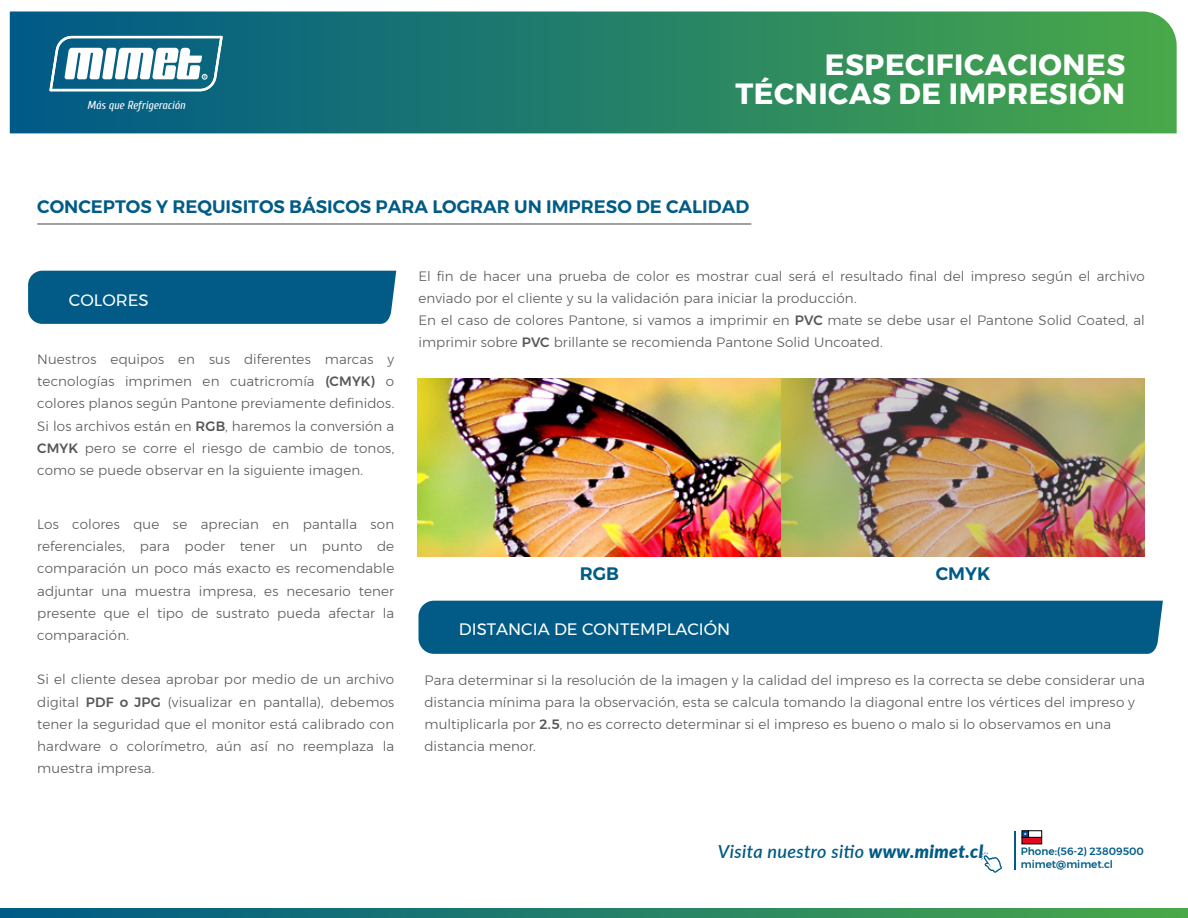
<style>
.page{position:relative;width:1188px;height:918px;background:#fff}
.page>*{position:absolute;margin:0;border:0;box-sizing:border-box;transform-origin:0 0}
.t1{font:700 29.1px "Montserrat";letter-spacing:.02em;color:#fff}
.t2{font:600 18px "Montserrat";color:#005b86}
.t3{font:italic 600 18px "Lato";letter-spacing:.02em;color:#015b86}
.t4{font:16.5px "Montserrat";color:#fff}
.t5{font:300 13.5px/22.2px "Montserrat";letter-spacing:.01em;color:#575756;text-align:justify}
.t6{font:italic 11.55px "Cuprum";color:#fff}
.t7{font:500 10.5px/13.5px "Montserrat";color:#015b86}
.s1{font-weight:500}
.s2{font-weight:900}
</style>
<div class="page">
<img style="left:418px;top:379px;width:363px;height:178px">
<svg style="left:10px;top:11px;width:1167px;height:122px;background:#268268"></svg>
<svg style="left:49px;top:36px;width:174px;height:55px"></svg>
<svg style="left:0;top:908px;width:1188px;height:10px;background:#237f68"></svg>
<svg style="left:981px;top:852px;width:21px;height:21px"></svg>
<hr style="left:1014px;top:832px;width:2px;height:38px;background:#015b86">
<div style="left:1022px;top:837px;width:20px;height:7px;background:#e20a21;border:1px solid #000"></div>
<svg style="left:1029px;top:831px;width:13px;height:6px"></svg>
<svg style="left:1022px;top:831px;width:7px;height:6px"></svg>
<div style="left:28px;top:271px;width:368px;height:53px;background:#015b86"></div>
<hr style="left:37px;top:223px;width:714px;height:2px;background:#575756">
<div style="left:418px;top:601px;width:745px;height:53px;background:#015b86"></div>
<img style="left:781px;top:379px;width:364px;height:178px">
<p class="t6" style="left:87px;top:97px;width:100px">Más que Refrigeración</p>
<h1 class="t1" style="left:825px;top:41px;width:302px">ESPECIFICACIONES</h1>
<h1 class="t1" style="left:735px;top:70px;width:391px">TÉCNICAS DE IMPRESIÓN</h1>
<h2 class="t2" style="left:37px;top:192px;width:713px">CONCEPTOS Y REQUISITOS BÁSICOS PARA LOGRAR UN IMPRESO DE CALIDAD</h2>
<p class="t4" style="left:69px;top:287px;width:81px">COLORES</p>
<p class="t5" style="left:37px;top:348px;width:359px">Nuestros equipos en sus diferentes marcas y tecnologías imprimen en cuatricromía <span class="s1">(CMYK)</span> o colores planos según Pantone previamente definidos.<br>Si los archivos están en <span class="s1">RGB</span>, haremos la conversión a <span class="s1">CMYK</span> pero se corre el riesgo de cambio de tonos, como se puede observar en la siguiente imagen.</p>
<p class="t5" style="left:37px;top:513px;width:359px">Los colores que se aprecian en pantalla son referenciales, para poder tener un punto de comparación un poco más exacto es recomendable adjuntar una muestra impresa, es necesario tener presente que el tipo de sustrato pueda afectar la comparación.</p>
<p class="t5" style="left:37px;top:668px;width:359px">Si el cliente desea aprobar por medio de un archivo digital <span class="s1">PDF o JPG</span> (visualizar en pantalla), debemos tener la seguridad que el monitor está calibrado con hardware o colorímetro, aún así no reemplaza la muestra impresa.</p>
<p class="t5" style="left:418px;top:265px;width:728px;text-align:left">El fin de hacer una prueba de color es mostrar cual será el resultado final del impreso según el archivo enviado por el cliente y su la validación para iniciar la producción.<br>En el caso de colores Pantone, si vamos a imprimir en <span class="s1">PVC</span> mate se debe usar el Pantone Solid Coated, al imprimir sobre <span class="s1">PVC</span> brillante se recomienda Pantone Solid Uncoated.</p>
<h2 class="t2" style="left:580px;top:559px;width:41px">RGB</h2>
<h2 class="t2" style="left:936px;top:559px;width:56px">CMYK</h2>
<p class="t4" style="left:459px;top:617px;width:273px">DISTANCIA DE CONTEMPLACIÓN</p>
<p class="t5" style="left:425px;top:668px;width:722px;text-align:left">Para determinar si la resolución de la imagen y la calidad del impreso es la correcta se debe considerar una distancia mínima para la observación, esta se calcula tomando la diagonal entre los vértices del impreso y multiplicarla por <span class="s1">2.5</span>, no es correcto determinar si el impreso es bueno o malo si lo observamos en una distancia menor.</p>
<h2 class="t3" style="left:718px;top:838px;width:267px">Visita nuestro sitio <span class="s2">www.mimet.cl</span></h2>
<p class="t7" style="left:1021px;top:844px;width:125px">Phone:(56-2) 23809500 mimet@mimet.cl</p>
</div>
